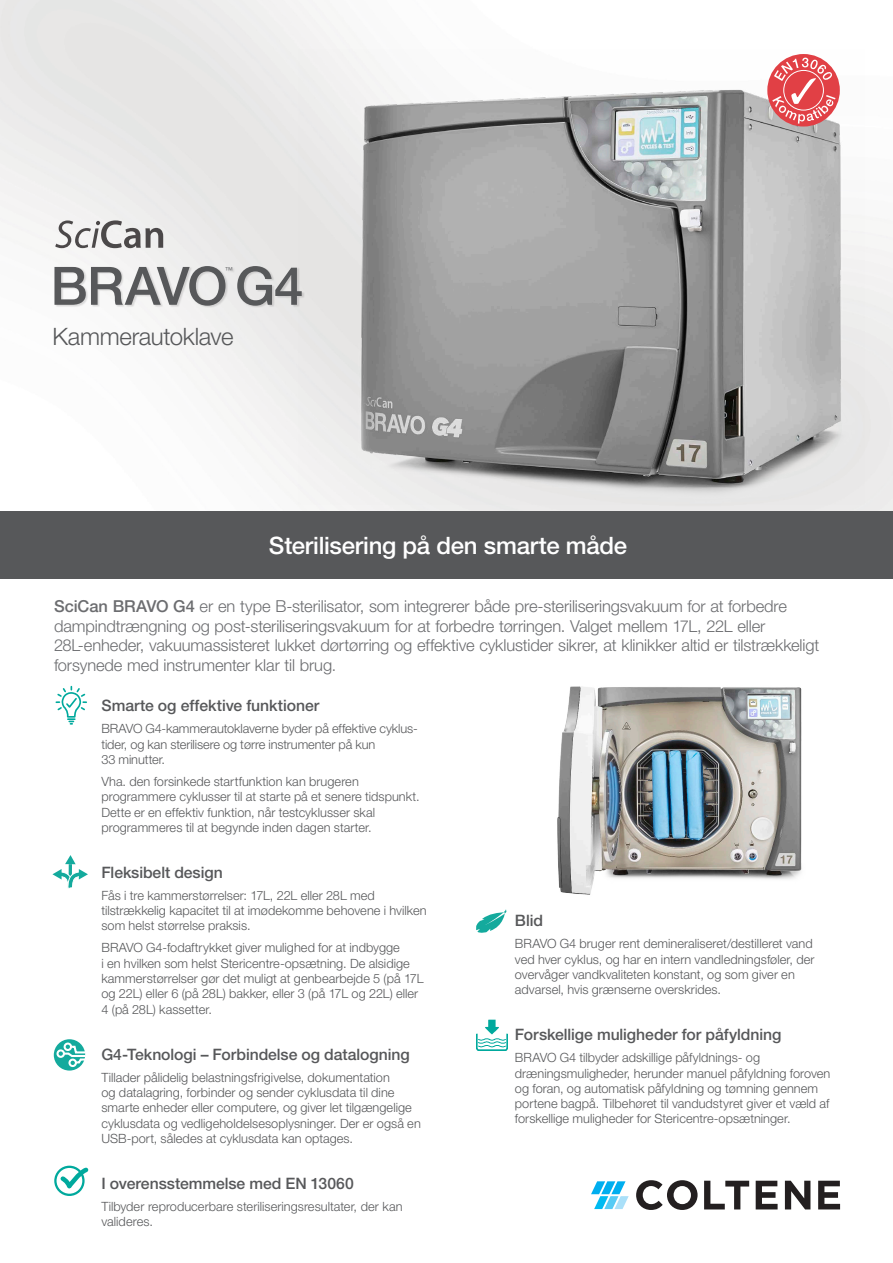
<style>
.page{position:relative;width:893px;height:1263px;background:#fff}
.page>*{position:absolute;margin:0;border:0;box-sizing:border-box;transform-origin:0 0}
.t1{font:500 52.95px "Helvetica Neue LT Pro";letter-spacing:-.02em;color:#57585a}
.Body_-_F_B{font:500 24px "Helvetica Neue LT Pro";letter-spacing:-.01em;color:#fff}
.t2{font:300 24px "Helvetica Neue LT Pro";letter-spacing:-.015em;color:#57585a}
.Body_copy{font:300 16.5px/19.8px "Helvetica Neue LT Pro";letter-spacing:-.01em;color:#6c6d70}
.Sub_Header{font:500 15.75px "Helvetica Neue LT Pro";letter-spacing:-.005em;color:#57585a}
.body_text{font:300 12.75px/15.3px "Helvetica Neue LT Pro";color:#57585a}
.t3{font:300 8.25px "Helvetica Neue LT Pro";color:#57585b}
.s1{font-weight:500}
.s2{font-size:15.75px}
</style>
<div class="page">
<div style="left:0;top:511px;width:893px;height:68px;background:#57585a"></div>
<div style="left:55px;top:267px;width:250px;height:41px;background:#231f20;opacity:.15"></div>
<svg style="left:56px;top:686px;width:31px;height:39px"></svg>
<svg style="left:52px;top:855px;width:36px;height:34px"></svg>
<div style="left:54px;top:1039px;width:31px;height:31px;background:#14aa9d;border-radius:50%"></div>
<div style="left:64px;top:1042px;width:8px;height:9px;border:2px solid #fff;border-radius:50%"></div>
<div style="left:57px;top:1049px;width:8px;height:9px;border:2px solid #fff;border-radius:50%"></div>
<div style="left:68px;top:1058px;width:9px;height:9px;border:2px solid #fff;border-radius:50%"></div>
<svg style="left:61px;top:1045px;width:25px;height:19px"></svg>
<div style="left:54px;top:1166px;width:31px;height:30px;border:2px solid #00a99d;border-radius:50%"></div>
<svg style="left:58px;top:1165px;width:31px;height:31px"></svg>
<svg style="left:476px;top:909px;width:30px;height:24px"></svg>
<img style="left:476px;top:1020px;width:31px;height:30px">
<svg style="left:55px;top:220px;width:108px;height:28px"></svg>
<svg style="left:636px;top:1180px;width:62px;height:30px"></svg>
<svg style="left:704px;top:1181px;width:45px;height:28px"></svg>
<svg style="left:756px;top:1181px;width:22px;height:28px"></svg>
<svg style="left:785px;top:1181px;width:25px;height:28px"></svg>
<svg style="left:818px;top:1181px;width:22px;height:28px"></svg>
<svg style="left:591px;top:1181px;width:38px;height:28px"></svg>
<img style="left:298px;top:50px;width:567px;height:454px">
<svg style="left:767px;top:54px;width:73px;height:73px"></svg>
<svg style="left:772px;top:58px;width:63px;height:66px;background:#e67276"></svg>
<img style="left:557px;top:686px;width:245px;height:209px">
<p class="t1" style="left:50px;top:254px;width:255px">BRAVO G4</p>
<p class="t3" style="left:225px;top:265px;width:10px">™</p>
<p class="t2" style="left:53px;top:322px;width:182px">Kammerautoklave</p>
<p class="Body_-_F_B" style="left:269px;top:531px;width:360px">Sterilisering på den smarte måde</p>
<p class="Body_copy" style="left:54px;top:596px;width:767px"><span class="s1">SciCan BRAVO G4</span> er en type B-sterilisator, som integrerer både pre-steriliseringsvakuum for at forbedre dampindtrængning og post-steriliseringsvakuum for at forbedre tørringen. Valget mellem 17L, 22L eller 28L-enheder, vakuumassisteret lukket dørtørring og effektive cyklustider sikrer, at klinikker altid er tilstrækkeligt forsynede med instrumenter klar til brug<span class="s2">.</span></p>
<p class="Sub_Header" style="left:101px;top:696px;width:219px">Smarte og effektive funktioner</p>
<p class="body_text" style="left:101px;top:721px;width:318px">BRAVO G4-kammerautoklaverne byder på effektive cyklus&shy;tider, og kan sterilisere og tørre instrumenter på kun<br>33 minutter.</p>
<p class="body_text" style="left:101px;top:773px;width:320px">Vha. den forsinkede startfunktion kan brugeren programmere cyklusser til at starte på et senere tidspunkt.<br>Dette er en effektiv funktion, når testcyklusser skal programmeres til at begynde inden dagen starter.</p>
<p class="Sub_Header" style="left:101px;top:863px;width:123px">Fleksibelt design</p>
<p class="body_text" style="left:101px;top:887px;width:327px">Fås i tre kammerstørrelser: 17L, 22L eller 28L med tilstrækkelig kapacitet til at imødekomme behovene i hvilken som helst størrelse praksis.</p>
<p class="body_text" style="left:101px;top:940px;width:324px">BRAVO G4-fodaftrykket giver mulighed for at indbygge<br>i en hvilken som helst Stericentre-opsætning. De alsidige kammerstørrelser gør det muligt at genbearbejde 5 (på 17L og 22L) eller 6 (på 28L) bakker, eller 3 (på 17L og 22L) eller 4 (på 28L) kassetter.</p>
<p class="Sub_Header" style="left:101px;top:1044px;width:310px">G4-Teknologi – Forbindelse og datalogning</p>
<p class="body_text" style="left:101px;top:1069px;width:321px">Tillader pålidelig belastningsfrigivelse, dokumentation<br>og datalagring, forbinder og sender cyklusdata til dine smarte enheder eller computere, og giver let tilgængelige cyklusdata og vedligeholdelsesoplysninger. Der er også en USB-port, således at cyklusdata kan optages.</p>
<p class="Sub_Header" style="left:101px;top:1174px;width:254px">I overensstemmelse med EN 13060</p>
<p class="body_text" style="left:101px;top:1198px;width:303px">Tilbyder reproducerbare steriliseringsresultater, der kan valideres.</p>
<p class="Sub_Header" style="left:515px;top:911px;width:30px">Blid</p>
<p class="body_text" style="left:515px;top:936px;width:301px">BRAVO G4 bruger rent demineraliseret/destilleret vand ved hver cyklus, og har en intern vandledningsføler, der overvåger vandkvaliteten konstant, og som giver en advarsel, hvis grænserne overskrides.</p>
<p class="Sub_Header" style="left:515px;top:1025px;width:268px">Forskellige muligheder for påfyldning</p>
<p class="body_text" style="left:515px;top:1050px;width:317px">BRAVO G4 tilbyder adskillige påfyldnings- og dræningsmuligheder, herunder manuel påfyldning foroven og foran, og automatisk påfyldning og tømning gennem portene bagpå. Tilbehøret til vandudstyret giver et væld af forskellige muligheder for Stericentre-opsætninger.</p>
</div>
